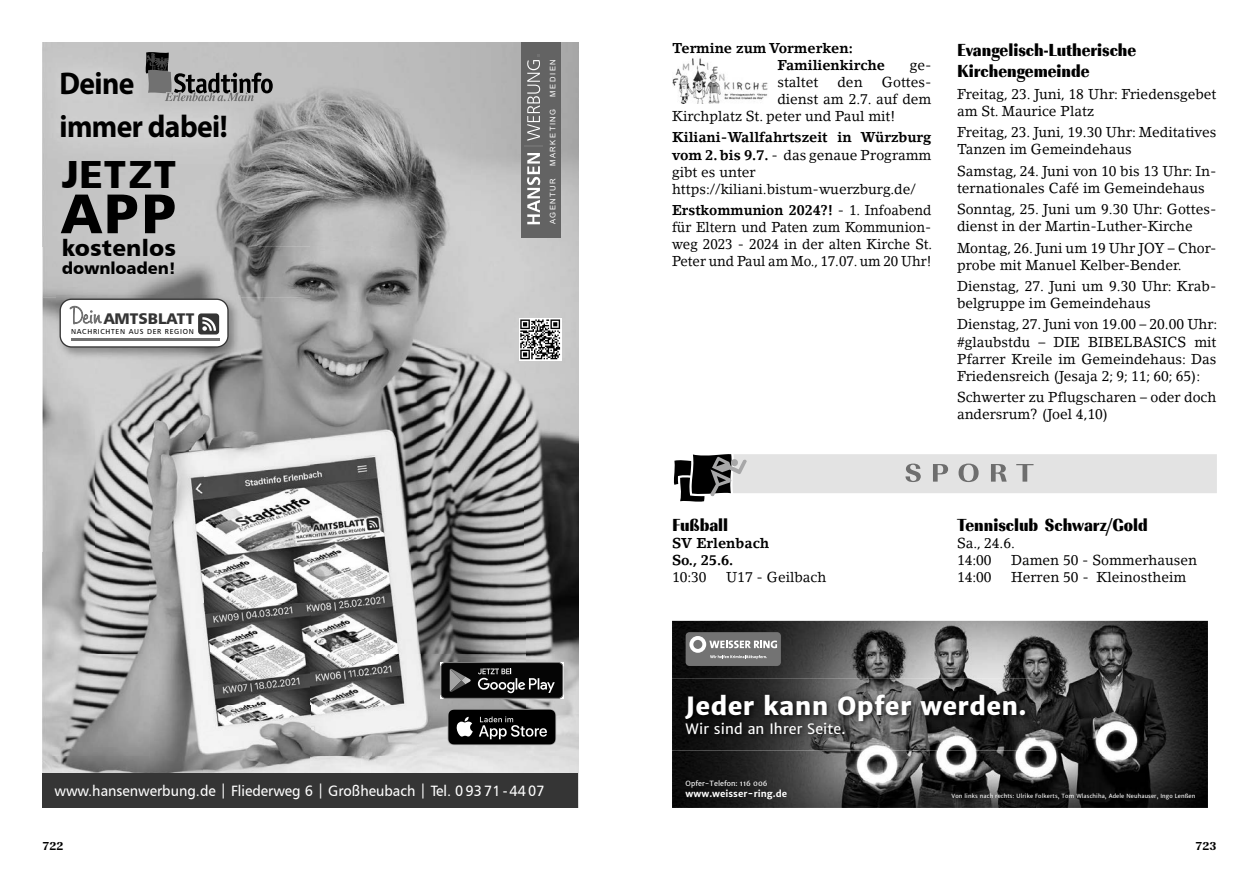
<style>
.page{position:relative;width:1259px;height:893px;background:#fff}
.page>*{position:absolute;margin:0;border:0;box-sizing:border-box;transform-origin:0 0}
.t1{font:55.65px "Humanist 777 BT Black B";color:#000}
.t2{font:39.3px "Humanist 777 BT Black B";letter-spacing:.04em;color:#000}
.t3{font:700 31.5px/43.5px "Myriad Pro";letter-spacing:-.02em;color:#000;scale:.94 1}
.t4{font:800 24.9px "Merriweather Sans";letter-spacing:.01em;color:#fff}
.t5{font:22.95px "Humanist 777 BT Black B";letter-spacing:.01em;color:#000}
.t6{font:18px/21.6px "Imperial URW Ext Nar Ult Bol";color:#000}
.t7{font:16.65px "Humanist 777 BT Black B";letter-spacing:-.005em;color:#000}
.t8{font:15.45px "Humanist 777 BT Black B";color:#353535}
.t9{font:15px "Humanist 777 BT Roman B";color:#fff;scale:.95 1}
.t10{font:14.25px/17.1px "Lino Letter Std";color:#000}
.t11{font:14.25px/17.1px "Lino Letter Std";color:#000;text-align:justify;scale:.94 1}
.t12{font:700 14.25px/17.1px "Lino Letter Std";color:#000}
.t13{font:14.25px "Merriweather Sans";letter-spacing:.01em;color:#fff}
.t14{font:700 expanded 12px "Imperial URW";color:#000}
.t15{font:700 9.3px "Merriweather Sans";color:#fff}
.t16{font:7.65px "Arial";letter-spacing:.2em;color:#fff}
.t17{font:7.2px "Humanist 777 BT Roman B";letter-spacing:.1em;color:#000}
.t18{font:7.05px "Merriweather Sans";color:#fff}
.t19{font:5.7px "Merriweather Sans";letter-spacing:.02em;color:#fff}
.s1{font-weight:700}
</style>
<div class="page">
<img style="left:260px;top:43px;width:318px;height:101px">
<img style="left:43px;top:172px;width:214px;height:74px">
<img style="left:257px;top:144px;width:321px;height:102px">
<img style="left:43px;top:246px;width:267px;height:51px">
<img style="left:310px;top:246px;width:268px;height:528px">
<img style="left:43px;top:297px;width:53px;height:256px">
<img style="left:203px;top:297px;width:108px;height:477px">
<img style="left:96px;top:359px;width:107px;height:194px">
<img style="left:43px;top:553px;width:160px;height:221px">
<div style="left:43px;top:774px;width:535px;height:34px;background:#353535"></div>
<svg style="left:441px;top:662px;width:122px;height:37px"></svg>
<svg style="left:447px;top:709px;width:109px;height:36px"></svg>
<svg style="left:519px;top:318px;width:42px;height:43px"></svg>
<svg style="left:520px;top:319px;width:40px;height:40px"></svg>
<img style="left:43px;top:43px;width:217px;height:129px">
<div style="left:522px;top:43px;width:39px;height:195px;background:#636363"></div>
<svg style="left:527px;top:153px;width:13px;height:71px"></svg>
<svg style="left:524px;top:55px;width:19px;height:91px"></svg>
<img style="left:57px;top:296px;width:183px;height:63px">
<div style="left:60px;top:299px;width:168px;height:48px;background:#fff;border-radius:11px"></div>
<div style="left:60px;top:299px;width:169px;height:49px;border:1px solid #353535;border-radius:11px"></div>
<hr style="left:71px;top:338px;width:148px;height:2px;background:#717171">
<svg style="left:198px;top:313px;width:21px;height:21px"></svg>
<svg style="left:70px;top:306px;width:32px;height:19px"></svg>
<svg style="left:145px;top:49px;width:128px;height:52px"></svg>
<img style="left:672px;top:621px;width:536px;height:187px">
<div style="left:685px;top:632px;width:96px;height:34px;background:#737373;border-radius:4px"></div>
<svg style="left:689px;top:636px;width:88px;height:23px"></svg>
<img style="left:672px;top:679px;width:369px;height:71px">
<img style="left:682px;top:692px;width:349px;height:48px">
<img style="left:672px;top:58px;width:96px;height:46px">
<svg style="left:673px;top:454px;width:543px;height:48px"></svg>
<h3 class="t3" style="left:60px;top:60px;width:180px">Deine<br>immer dabei!</h3>
<h2 class="t2" style="left:62px;top:149px;width:116px">JETZT</h2>
<h1 class="t1" style="left:62px;top:178px;width:116px">APP</h1>
<h3 class="t5" style="left:62px;top:233px;width:116px">kostenlos</h3>
<p class="t7" style="left:62px;top:258px;width:116px">downloaden!</p>
<p class="t8" style="left:104px;top:309px;width:92px">AMTSBLATT</p>
<p class="t17" style="left:71px;top:327px;width:124px">NACHRICHTEN AUS DER REGION</p>
<p class="t16" style="left:547px;top:97px;width:39px;rotate:-90deg">MEDIEN</p>
<p class="t16" style="left:547px;top:166px;width:59px;rotate:-90deg">MARKETING</p>
<p class="t16" style="left:547px;top:224px;width:48px;rotate:-90deg">AGENTUR</p>
<p class="t12" style="left:777px;top:39px;width:109px;text-indent:-105px">Termine zum Vormerken:<br>Familienkirche</p>
<p class="t10" style="left:909px;top:56px;width:23px">ge-</p>
<p class="t10" style="left:777px;top:73px;width:42px">staltet</p>
<p class="t10" style="left:837px;top:73px;width:27px">den</p>
<p class="t10" style="left:882px;top:73px;width:51px">Gottes-</p>
<p class="t10" style="left:777px;top:90px;width:156px">dienst am 2.7. auf dem</p>
<p class="t10" style="left:672px;top:108px;width:225px">Kirchplatz St. peter und Paul mit!</p>
<p class="t10" style="left:672px;top:129px;width:261px"><span class="s1">Kiliani-Wallfahrtszeit in Würzburg vom 2. bis 9.7.</span> - das genaue Programm gibt es unter https://kiliani.bistum-wuerzburg.de/</p>
<p class="t11" style="left:672px;top:202px;width:278px"><span class="s1">Erstkommunion 2024?!</span> - 1. Infoabend für Eltern und Paten zum Kommunion&shy;weg 2023 - 2024 in der alten Kirche St.<br>Peter und Paul am Mo., 17.07. um 20 Uhr!</p>
<p class="t6" style="left:957px;top:39px;width:181px">Evangelisch-Lutherische<br>Kirchengemeinde</p>
<p class="t10" style="left:957px;top:85px;width:261px">Freitag, 23. Juni, 18 Uhr: Friedensgebet am St. Maurice Platz</p>
<p class="t10" style="left:957px;top:124px;width:261px">Freitag, 23. Juni, 19.30 Uhr: Meditatives<br>Tanzen im Gemeindehaus</p>
<p class="t10" style="left:957px;top:162px;width:261px">Samstag, 24. Juni von 10 bis 13 Uhr: In&shy;ternationales Café im Gemeindehaus</p>
<p class="t10" style="left:957px;top:200px;width:261px">Sonntag, 25. Juni um 9.30 Uhr: Gottes&shy;dienst in der Martin-Luther-Kirche</p>
<p class="t10" style="left:957px;top:239px;width:261px">Montag, 26. Juni um 19 Uhr JOY – Chor&shy;probe mit Manuel Kelber-Bender.</p>
<p class="t10" style="left:957px;top:277px;width:261px">Dienstag, 27. Juni um 9.30 Uhr: Krab&shy;belgruppe im Gemeindehaus</p>
<p class="t10" style="left:957px;top:316px;width:262px;text-align:justify">Dienstag, 27. Juni von 19.00 – 20.00 Uhr: #glaubstdu – DIE BIBELBASICS mit Pfarrer Kreile im Gemeindehaus: Das Friedensreich (Jesaja 2; 9; 11; 60; 65):</p>
<p class="t10" style="left:957px;top:388px;width:261px">Schwerter zu Pflugscharen – oder doch andersrum? (Joel 4,10)</p>
<p class="t6" style="left:672px;top:514px;width:58px">Fußball</p>
<p class="t12" style="left:672px;top:535px;width:99px">SV Erlenbach<br>So., 25.6.</p>
<p class="t10" style="left:672px;top:569px;width:36px">10:30</p>
<p class="t10" style="left:726px;top:569px;width:102px">U17 - Geilbach</p>
<p class="t6" style="left:957px;top:514px;width:192px">Tennisclub Schwarz/Gold</p>
<p class="t10" style="left:957px;top:535px;width:59px">Sa., 24.6.<br>14:00</p>
<p class="t10" style="left:1011px;top:552px;width:188px">Damen 50 - Sommerhausen</p>
<p class="t10" style="left:957px;top:569px;width:36px">14:00</p>
<p class="t10" style="left:1011px;top:569px;width:177px">Herren 50 - Kleinostheim</p>
<h3 class="t4" style="left:685px;top:691px;width:342px">Jeder kann Opfer werden.</h3>
<p class="t13" style="left:685px;top:720px;width:162px">Wir sind an Ihrer Seite.</p>
<p class="t18" style="left:685px;top:779px;width:84px">Opfer-Telefon: 116 006</p>
<p class="t15" style="left:685px;top:788px;width:103px">www.weisser-ring.de</p>
<p class="t9" style="left:54px;top:782px;width:517px">www.hansenwerbung.de | Fliederweg 6 | Großheubach | Tel. 0 93 71 - 44 07</p>
<p class="t19" style="left:951px;top:793px;width:245px">Von links nach rechts: Ulrike Folkerts, Tom Wlaschiha, Adele Neuhauser, Ingo Lenßen</p>
<p class="t14" style="left:43px;top:839px;width:22px">722</p>
<p class="t14" style="left:1195px;top:839px;width:22px">723</p>
</div>
